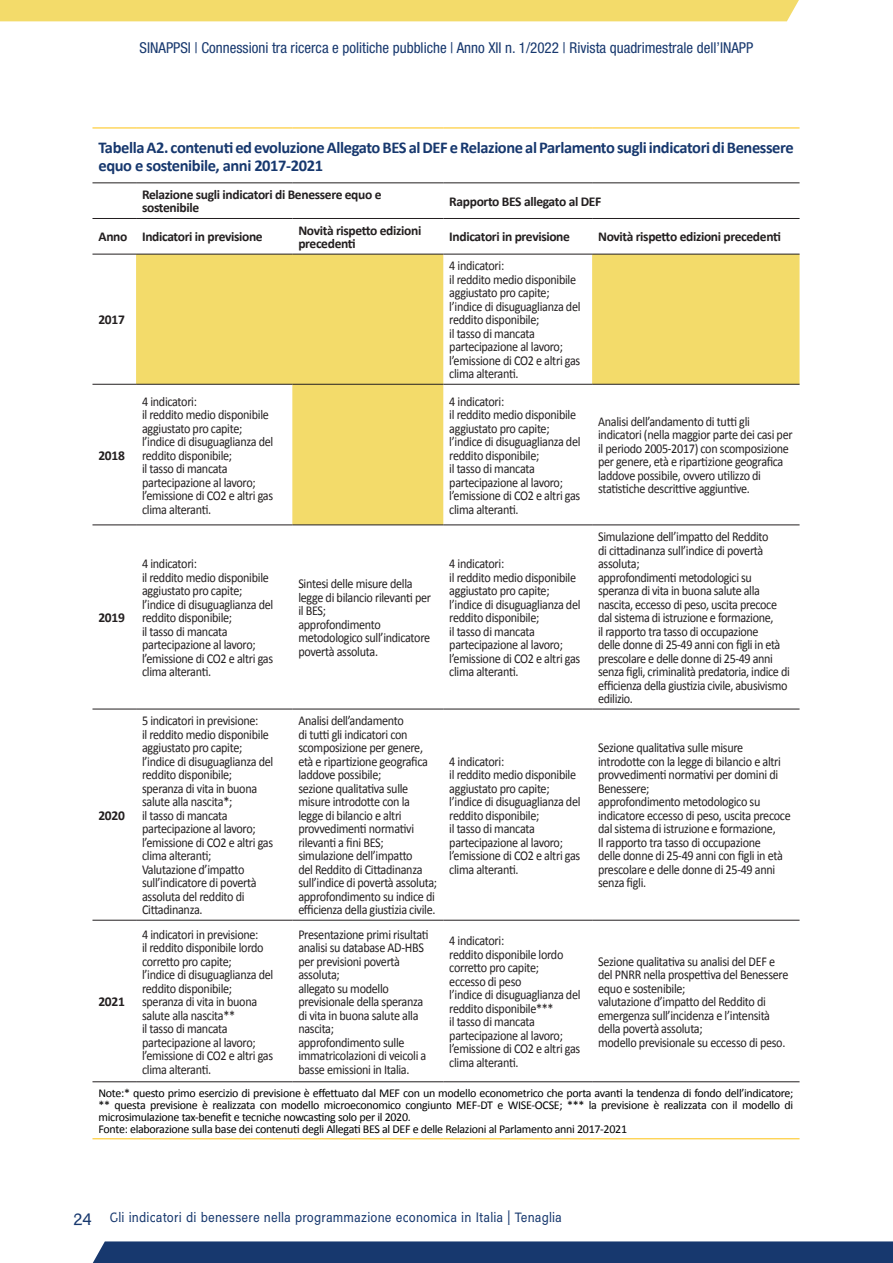
<style>
.page{position:relative;width:893px;height:1263px;background:#fff}
.page>*{position:absolute;margin:0;border:0;box-sizing:border-box;transform-origin:0 0}
.t1{font:700 16.5px/18px "Calibri";letter-spacing:-.025em;color:#17386e}
.t2{font:condensed 15px "Helvetica Neue LT Std";color:#17386e}
.t3{font:13.5px/13.5px "Calibri";letter-spacing:-.025em;color:#231f20;scale:.9 1}
.t4{font:700 13.5px/13.5px "Calibri";letter-spacing:-.025em;color:#231f20}
.t5{font:13.5px "Inapp";letter-spacing:.01em;color:#17386e;scale:.9 1}
.t6{font:12px/12px "Calibri";letter-spacing:-.025em;color:#000}
.s1{font-size:16.5px}
</style>
<div class="page">
<div style="left:92px;top:1241px;width:801px;height:22px;background:#17386e"></div>
<div style="left:0;top:0;width:799px;height:21px;background:#f3db6a"></div>
<svg style="left:136px;top:255px;width:663px;height:270px"></svg>
<hr style="left:92px;top:128px;width:44px;height:1px;background:#fec210">
<hr style="left:136px;top:128px;width:156px;height:1px;background:#fec210">
<hr style="left:292px;top:128px;width:151px;height:1px;background:#fec210">
<hr style="left:443px;top:128px;width:149px;height:1px;background:#fec210">
<hr style="left:592px;top:128px;width:207px;height:1px;background:#fec210">
<hr style="left:92px;top:1138px;width:44px;height:1px;background:#fec210">
<hr style="left:136px;top:1138px;width:156px;height:1px;background:#fec210">
<hr style="left:292px;top:1138px;width:151px;height:1px;background:#fec210">
<hr style="left:443px;top:1138px;width:149px;height:1px;background:#fec210">
<hr style="left:592px;top:1138px;width:207px;height:1px;background:#fec210">
<hr style="left:92px;top:183px;width:44px;height:1px;background:#231f20">
<hr style="left:136px;top:183px;width:156px;height:1px;background:#231f20">
<hr style="left:292px;top:183px;width:151px;height:1px;background:#231f20">
<hr style="left:443px;top:183px;width:149px;height:1px;background:#231f20">
<hr style="left:592px;top:183px;width:207px;height:1px;background:#231f20">
<hr style="left:92px;top:218px;width:44px;height:1px;background:#231f20">
<hr style="left:136px;top:218px;width:156px;height:1px;background:#231f20">
<hr style="left:292px;top:218px;width:151px;height:1px;background:#231f20">
<hr style="left:443px;top:218px;width:149px;height:1px;background:#231f20">
<hr style="left:592px;top:218px;width:207px;height:1px;background:#231f20">
<hr style="left:92px;top:254px;width:44px;height:1px;background:#231f20">
<hr style="left:136px;top:254px;width:156px;height:1px;background:#231f20">
<hr style="left:292px;top:254px;width:151px;height:1px;background:#231f20">
<hr style="left:443px;top:254px;width:149px;height:1px;background:#231f20">
<hr style="left:592px;top:254px;width:207px;height:1px;background:#231f20">
<hr style="left:92px;top:384px;width:44px;height:1px;background:#231f20">
<hr style="left:136px;top:384px;width:156px;height:1px;background:#231f20">
<hr style="left:292px;top:384px;width:151px;height:1px;background:#231f20">
<hr style="left:443px;top:384px;width:149px;height:1px;background:#231f20">
<hr style="left:592px;top:384px;width:207px;height:1px;background:#231f20">
<hr style="left:92px;top:525px;width:44px;height:1px;background:#231f20">
<hr style="left:136px;top:525px;width:156px;height:1px;background:#231f20">
<hr style="left:292px;top:525px;width:151px;height:1px;background:#231f20">
<hr style="left:443px;top:525px;width:149px;height:1px;background:#231f20">
<hr style="left:592px;top:525px;width:207px;height:1px;background:#231f20">
<hr style="left:92px;top:709px;width:44px;height:1px;background:#231f20">
<hr style="left:136px;top:709px;width:156px;height:1px;background:#231f20">
<hr style="left:292px;top:709px;width:151px;height:1px;background:#231f20">
<hr style="left:443px;top:709px;width:149px;height:1px;background:#231f20">
<hr style="left:592px;top:709px;width:207px;height:1px;background:#231f20">
<hr style="left:92px;top:920px;width:44px;height:1px;background:#231f20">
<hr style="left:136px;top:920px;width:156px;height:1px;background:#231f20">
<hr style="left:292px;top:920px;width:151px;height:1px;background:#231f20">
<hr style="left:443px;top:920px;width:149px;height:1px;background:#231f20">
<hr style="left:592px;top:920px;width:207px;height:1px;background:#231f20">
<hr style="left:92px;top:1081px;width:44px;height:1px;background:#231f20">
<hr style="left:136px;top:1081px;width:156px;height:1px;background:#231f20">
<hr style="left:292px;top:1081px;width:151px;height:1px;background:#231f20">
<hr style="left:443px;top:1081px;width:149px;height:1px;background:#231f20">
<hr style="left:592px;top:1081px;width:207px;height:1px;background:#231f20">
<p class="t2" style="left:140px;top:39px;width:615px">SINAPPSI | Connessioni tra ricerca e politiche pubbliche | Anno XII n. 1/2022 | Rivista quadrimestrale dell’INAPP</p>
<p class="t1" style="left:98px;top:138px;width:697px">Tabella A2. contenuti ed evoluzione Allegato BES al DEF e Relazione al Parlamento sugli indicatori di Benessere equo e sostenibile, anni 2017-2021</p>
<p class="t4" style="left:142px;top:187px;width:241px">Relazione sugli indicatori di Benessere equo e sostenibile</p>
<p class="t4" style="left:449px;top:194px;width:154px">Rapporto BES allegato al DEF</p>
<p class="t4" style="left:98px;top:230px;width:166px">Anno Indicatori in previsione</p>
<p class="t4" style="left:298px;top:223px;width:125px">Novità rispetto edizioni precedenti</p>
<p class="t4" style="left:449px;top:230px;width:122px">Indicatori in previsione</p>
<p class="t4" style="left:598px;top:230px;width:184px">Novità rispetto edizioni precedenti</p>
<p class="t4" style="left:98px;top:313px;width:28px">2017</p>
<p class="t4" style="left:98px;top:448px;width:28px">2018</p>
<p class="t3" style="left:449px;top:258px;width:147px">4 indicatori:<br>il reddito medio disponibile aggiustato pro capite; l’indice di disuguaglianza del reddito disponibile;<br>il tasso di mancata partecipazione al lavoro; l’emissione di CO2 e altri gas clima alteranti.</p>
<p class="t3" style="left:142px;top:394px;width:147px">4 indicatori:<br>il reddito medio disponibile aggiustato pro capite; l’indice di disuguaglianza del reddito disponibile;<br>il tasso di mancata partecipazione al lavoro; l’emissione di CO2 e altri gas clima alteranti.</p>
<p class="t3" style="left:449px;top:394px;width:147px">4 indicatori:<br>il reddito medio disponibile aggiustato pro capite; l’indice di disuguaglianza del reddito disponibile;<br>il tasso di mancata partecipazione al lavoro; l’emissione di CO2 e altri gas clima alteranti.</p>
<p class="t4" style="left:98px;top:610px;width:28px">2019</p>
<p class="t4" style="left:98px;top:808px;width:28px">2020</p>
<p class="t3" style="left:142px;top:556px;width:147px">4 indicatori:<br>il reddito medio disponibile aggiustato pro capite; l’indice di disuguaglianza del reddito disponibile;<br>il tasso di mancata partecipazione al lavoro; l’emissione di CO2 e altri gas clima alteranti.</p>
<p class="t3" style="left:298px;top:576px;width:149px">Sintesi delle misure della legge di bilancio rilevanti per il BES;<br>approfondimento metodologico sull’indicatore povertà assoluta.</p>
<p class="t3" style="left:449px;top:556px;width:147px">4 indicatori:<br>il reddito medio disponibile aggiustato pro capite; l’indice di disuguaglianza del reddito disponibile;<br>il tasso di mancata partecipazione al lavoro; l’emissione di CO2 e altri gas clima alteranti.</p>
<p class="t3" style="left:142px;top:713px;width:147px">5 indicatori in previsione:<br>il reddito medio disponibile aggiustato pro capite; l’indice di disuguaglianza del reddito disponibile; speranza di vita in buona salute alla nascita*;<br>il tasso di mancata partecipazione al lavoro; l’emissione di CO2 e altri gas clima alteranti;<br>Valutazione d’impatto sull’indicatore di povertà assoluta del reddito di<br>Cittadinanza.</p>
<p class="t3" style="left:298px;top:713px;width:156px">Analisi dell’andamento<br>di tutti gli indicatori con scomposizione per genere, età e ripartizione geografica laddove possibile;<br>sezione qualitativa sulle misure introdotte con la legge di bilancio e altri provvedimenti normativi rilevanti a fini BES; simulazione dell’impatto<br>del Reddito di Cittadinanza sull’indice di povertà assoluta; approfondimento su indice di efficienza della giustizia civile.</p>
<p class="t3" style="left:449px;top:754px;width:147px">4 indicatori:<br>il reddito medio disponibile aggiustato pro capite; l’indice di disuguaglianza del reddito disponibile;<br>il tasso di mancata partecipazione al lavoro; l’emissione di CO2 e altri gas clima alteranti.</p>
<p class="t3" style="left:598px;top:414px;width:218px">Analisi dell’andamento di tutti gli indicatori (nella maggior parte dei casi per il periodo 2005-2017) con scomposizione per genere, età e ripartizione geografica laddove possibile, ovvero utilizzo di statistiche descrittive aggiuntive.</p>
<p class="t3" style="left:598px;top:529px;width:214px">Simulazione dell’impatto del Reddito<br>di cittadinanza sull’indice di povertà assoluta;<br>approfondimenti metodologici su speranza di vita in buona salute alla nascita, eccesso di peso, uscita precoce dal sistema di istruzione e formazione,<br>il rapporto tra tasso di occupazione<br>delle donne di 25-49 anni con figli in età prescolare e delle donne di 25-49 anni senza figli, criminalità predatoria, indice di efficienza della giustizia civile, abusivismo edilizio.</p>
<p class="t3" style="left:598px;top:740px;width:215px">Sezione qualitativa sulle misure introdotte con la legge di bilancio e altri provvedimenti normativi per domini di Benessere;<br>approfondimento metodologico su indicatore eccesso di peso, uscita precoce dal sistema di istruzione e formazione,<br>Il rapporto tra tasso di occupazione<br>delle donne di 25-49 anni con figli in età prescolare e delle donne di 25-49 anni senza figli.</p>
<p class="t3" style="left:142px;top:927px;width:147px">4 indicatori in previsione:<br>il reddito disponibile lordo corretto pro capite;<br>l’indice di disuguaglianza del reddito disponibile; speranza di vita in buona salute alla nascita**<br>il tasso di mancata partecipazione al lavoro; l’emissione di CO2 e altri gas clima alteranti.</p>
<p class="t3" style="left:298px;top:927px;width:146px">Presentazione primi risultati analisi su database AD-HBS per previsioni povertà assoluta;<br>allegato su modello previsionale della speranza di vita in buona salute alla nascita;<br>approfondimento sulle immatricolazioni di veicoli a basse emissioni in Italia.</p>
<p class="t3" style="left:449px;top:933px;width:147px">4 indicatori:<br>reddito disponibile lordo corretto pro capite;<br>eccesso di peso<br>l’indice di disuguaglianza del reddito disponibile***<br>il tasso di mancata partecipazione al lavoro; l’emissione di CO2 e altri gas clima alteranti.</p>
<p class="t3" style="left:598px;top:954px;width:213px">Sezione qualitativa su analisi del DEF e del PNRR nella prospettiva del Benessere equo e sostenibile;<br>valutazione d’impatto del Reddito di emergenza sull’incidenza e l’intensità della povertà assoluta;<br>modello previsionale su eccesso di peso.</p>
<p class="t6" style="left:98px;top:1086px;width:696px">Note:* questo primo esercizio di previsione è effettuato dal MEF con un modello econometrico che porta avanti la tendenza di fondo dell’indicatore; ** questa previsione è realizzata con modello microeconomico congiunto MEF-DT e WISE-OCSE; *** la previsione è realizzata con il modello di microsimulazione tax-benefit e tecniche nowcasting solo per il 2020.<br>Fonte: elaborazione sulla base dei contenuti degli Allegati BES al DEF e delle Relazioni al Parlamento anni 2017-2021</p>
<p class="t4" style="left:98px;top:994px;width:28px">2021</p>
<p class="t5" style="left:73px;top:1210px;width:545px"><span class="s1">24</span> Gli indicatori di benessere nella programmazione economica in Italia | Tenaglia</p>
</div>
